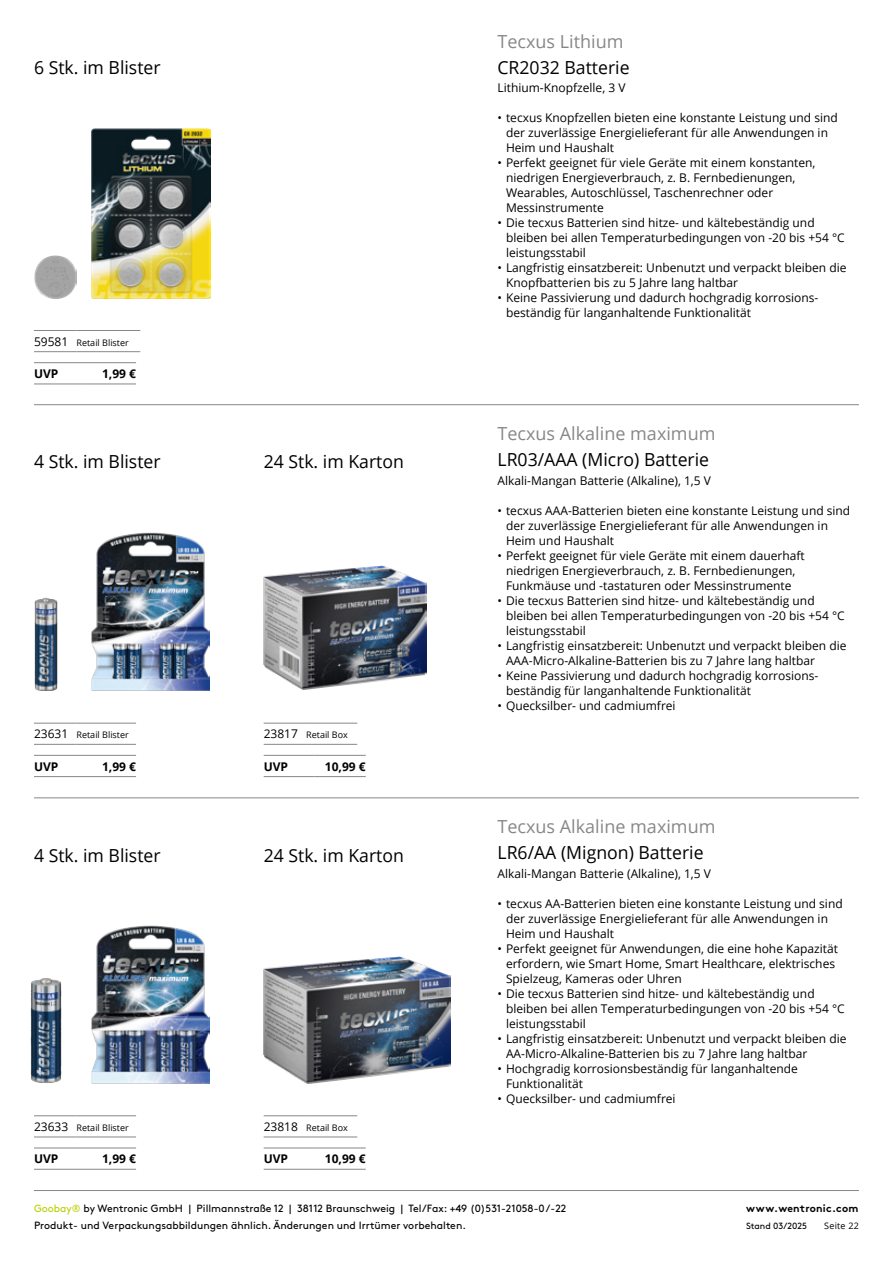
<style>
.page{position:relative;width:893px;height:1263px;background:#fff}
.page>*{position:absolute;margin:0;border:0;box-sizing:border-box;transform-origin:0 0}
.t1{font:18px "Open Sans";color:#000}
.t2{font:18px "Open Sans";color:#868786}
.t3{font:12px/15px "Open Sans";color:#000}
.t4{font:700 12px "Open Sans";color:#000}
.t5{font:10.5px/16.8px "Brown";color:#000}
.t6{font:700 10.5px "Brown";letter-spacing:.025em;color:#000}
.t7{font:9px "Open Sans";color:#000}
.t8{font:9px "Brown";color:#000}
.s1{font-size:12px}
.s2{color:#bbcf00}
</style>
<div class="page">
<hr style="left:34px;top:1190px;width:825px;height:1px;background:#868786">
<hr style="left:34px;top:404px;width:825px;height:1px;background:#868786">
<hr style="left:34px;top:798px;width:825px;height:1px;background:#868786">
<hr style="left:264px;top:1115px;width:42px;height:1px;background:#868786">
<hr style="left:264px;top:1137px;width:42px;height:1px;background:#868786">
<hr style="left:306px;top:1115px;width:51px;height:1px;background:#868786">
<hr style="left:306px;top:1137px;width:51px;height:1px;background:#868786">
<img style="left:264px;top:956px;width:186px;height:128px">
<hr style="left:264px;top:723px;width:42px;height:1px;background:#868786">
<hr style="left:264px;top:744px;width:42px;height:1px;background:#868786">
<hr style="left:306px;top:723px;width:51px;height:1px;background:#868786">
<hr style="left:306px;top:744px;width:51px;height:1px;background:#868786">
<hr style="left:34px;top:1115px;width:43px;height:1px;background:#868786">
<hr style="left:34px;top:1137px;width:43px;height:1px;background:#868786">
<hr style="left:77px;top:1115px;width:59px;height:1px;background:#868786">
<hr style="left:77px;top:1137px;width:59px;height:1px;background:#868786">
<img style="left:92px;top:925px;width:117px;height:159px">
<img style="left:30px;top:978px;width:31px;height:105px">
<img style="left:92px;top:128px;width:119px;height:170px">
<hr style="left:34px;top:330px;width:43px;height:1px;background:#868786">
<hr style="left:34px;top:351px;width:43px;height:1px;background:#868786">
<hr style="left:77px;top:330px;width:63px;height:1px;background:#868786">
<hr style="left:77px;top:351px;width:63px;height:1px;background:#868786">
<hr style="left:34px;top:723px;width:43px;height:1px;background:#868786">
<hr style="left:34px;top:744px;width:43px;height:1px;background:#868786">
<hr style="left:77px;top:723px;width:59px;height:1px;background:#868786">
<hr style="left:77px;top:744px;width:59px;height:1px;background:#868786">
<img style="left:264px;top:565px;width:162px;height:124px">
<img style="left:92px;top:533px;width:117px;height:158px">
<img style="left:34px;top:598px;width:23px;height:93px">
<img style="left:34px;top:256px;width:43px;height:42px">
<hr style="left:264px;top:755px;width:51px;height:1px;background:#868786">
<hr style="left:315px;top:755px;width:51px;height:1px;background:#868786">
<hr style="left:264px;top:776px;width:51px;height:1px;background:#868786">
<hr style="left:315px;top:776px;width:51px;height:1px;background:#868786">
<hr style="left:264px;top:1148px;width:51px;height:1px;background:#868786">
<hr style="left:315px;top:1148px;width:51px;height:1px;background:#868786">
<hr style="left:264px;top:1169px;width:51px;height:1px;background:#868786">
<hr style="left:315px;top:1169px;width:51px;height:1px;background:#868786">
<hr style="left:34px;top:755px;width:51px;height:1px;background:#868786">
<hr style="left:85px;top:755px;width:51px;height:1px;background:#868786">
<hr style="left:34px;top:776px;width:51px;height:1px;background:#868786">
<hr style="left:85px;top:776px;width:51px;height:1px;background:#868786">
<hr style="left:34px;top:362px;width:51px;height:1px;background:#868786">
<hr style="left:85px;top:362px;width:51px;height:1px;background:#868786">
<hr style="left:34px;top:384px;width:51px;height:1px;background:#868786">
<hr style="left:85px;top:384px;width:51px;height:1px;background:#868786">
<hr style="left:34px;top:1148px;width:51px;height:1px;background:#868786">
<hr style="left:85px;top:1148px;width:51px;height:1px;background:#868786">
<hr style="left:34px;top:1169px;width:51px;height:1px;background:#868786">
<hr style="left:85px;top:1169px;width:51px;height:1px;background:#868786">
<h1 class="t1" style="left:34px;top:55px;width:128px">6 Stk. im Blister</h1>
<p class="t7" style="left:34px;top:336px;width:96px"><span class="s1">59581</span> Retail Blister</p>
<p class="t4" style="left:34px;top:365px;width:26px">UVP</p>
<p class="t4" style="left:102px;top:365px;width:36px">1,99 €</p>
<h1 class="t1" style="left:34px;top:449px;width:128px">4 Stk. im Blister</h1>
<p class="t7" style="left:34px;top:729px;width:96px"><span class="s1">23631</span> Retail Blister</p>
<p class="t4" style="left:34px;top:758px;width:26px">UVP</p>
<p class="t4" style="left:102px;top:758px;width:36px">1,99 €</p>
<h1 class="t1" style="left:34px;top:843px;width:128px">4 Stk. im Blister</h1>
<p class="t7" style="left:34px;top:1121px;width:96px"><span class="s1">23633</span> Retail Blister</p>
<p class="t4" style="left:34px;top:1150px;width:26px">UVP</p>
<p class="t4" style="left:102px;top:1150px;width:36px">1,99 €</p>
<h1 class="t1" style="left:264px;top:449px;width:142px">24 Stk. im Karton</h1>
<p class="t7" style="left:264px;top:729px;width:86px"><span class="s1">23817</span> Retail Box</p>
<p class="t4" style="left:264px;top:758px;width:26px">UVP</p>
<p class="t4" style="left:325px;top:758px;width:42px">10,99 €</p>
<h1 class="t1" style="left:264px;top:843px;width:142px">24 Stk. im Karton</h1>
<p class="t7" style="left:264px;top:1121px;width:86px"><span class="s1">23818</span> Retail Box</p>
<p class="t4" style="left:264px;top:1150px;width:26px">UVP</p>
<p class="t4" style="left:325px;top:1150px;width:42px">10,99 €</p>
<h1 class="t2" style="left:497px;top:29px;width:128px">Tecxus Lithium</h1>
<h1 class="t1" style="left:497px;top:55px;width:134px">CR2032 Batterie</h1>
<p class="t3" style="left:497px;top:80px;width:130px">Lithium-Knopfzelle, 3 V</p>
<p class="t3" style="left:506px;top:110px;width:333px;text-indent:-9px">• tecxus Knopfzellen bieten eine konstante Leistung und sind der zuverlässige Energielieferant für alle Anwendungen in<br>Heim und Haushalt</p>
<p class="t3" style="left:506px;top:155px;width:311px;text-indent:-9px">• Perfekt geeignet für viele Geräte mit einem konstanten, niedrigen Energieverbrauch, z. B. Fernbedienungen, Wearables, Autoschlüssel, Taschenrechner oder Messinstrumente</p>
<p class="t3" style="left:506px;top:215px;width:340px;text-indent:-9px">• Die tecxus Batterien sind hitze- und kältebeständig und bleiben bei allen Temperaturbedingungen von -20 bis +54 °C leistungsstabil</p>
<p class="t3" style="left:506px;top:260px;width:342px;text-indent:-9px">• Langfristig einsatzbereit: Unbenutzt und verpackt bleiben die<br>Knopfbatterien bis zu 5 Jahre lang haltbar</p>
<p class="t3" style="left:506px;top:290px;width:314px;text-indent:-9px">• Keine Passivierung und dadurch hochgradig korrosions&shy;beständig für langanhaltende Funktionalität</p>
<h1 class="t2" style="left:497px;top:422px;width:219px">Tecxus Alkaline maximum</h1>
<h1 class="t1" style="left:497px;top:447px;width:213px">LR03/AAA (Micro) Batterie</h1>
<p class="t3" style="left:497px;top:473px;width:215px">Alkali-Mangan Batterie (Alkaline), 1,5 V</p>
<p class="t3" style="left:506px;top:503px;width:346px;text-indent:-9px">• tecxus AAA-Batterien bieten eine konstante Leistung und sind der zuverlässige Energielieferant für alle Anwendungen in<br>Heim und Haushalt</p>
<p class="t3" style="left:497px;top:548px;width:309px;text-align:center">• Perfekt geeignet für viele Geräte mit einem dauerhaft niedrigen Energieverbrauch, z. B. Fernbedienungen,<br>Funkmäuse und -tastaturen oder Messinstrumente</p>
<p class="t3" style="left:506px;top:593px;width:340px;text-indent:-9px">• Die tecxus Batterien sind hitze- und kältebeständig und bleiben bei allen Temperaturbedingungen von -20 bis +54 °C leistungsstabil</p>
<p class="t3" style="left:506px;top:638px;width:342px;text-indent:-9px">• Langfristig einsatzbereit: Unbenutzt und verpackt bleiben die<br>AAA-Micro-Alkaline-Batterien bis zu 7 Jahre lang haltbar</p>
<p class="t3" style="left:506px;top:668px;width:314px;text-indent:-9px">• Keine Passivierung und dadurch hochgradig korrosions&shy;beständig für langanhaltende Funktionalität</p>
<p class="t3" style="left:497px;top:698px;width:180px">• Quecksilber- und cadmiumfrei</p>
<h1 class="t2" style="left:497px;top:814px;width:219px">Tecxus Alkaline maximum</h1>
<h1 class="t1" style="left:497px;top:840px;width:208px">LR6/AA (Mignon) Batterie</h1>
<p class="t3" style="left:497px;top:865px;width:215px">Alkali-Mangan Batterie (Alkaline), 1,5 V</p>
<p class="t3" style="left:506px;top:895px;width:338px;text-indent:-9px">• tecxus AA-Batterien bieten eine konstante Leistung und sind der zuverlässige Energielieferant für alle Anwendungen in<br>Heim und Haushalt</p>
<p class="t3" style="left:506px;top:940px;width:333px;text-indent:-9px">• Perfekt geeignet für Anwendungen, die eine hohe Kapazität erfordern, wie Smart Home, Smart Healthcare, elektrisches<br>Spielzeug, Kameras oder Uhren</p>
<p class="t3" style="left:506px;top:985px;width:340px;text-indent:-9px">• Die tecxus Batterien sind hitze- und kältebeständig und bleiben bei allen Temperaturbedingungen von -20 bis +54 °C leistungsstabil</p>
<p class="t3" style="left:506px;top:1030px;width:342px;text-indent:-9px">• Langfristig einsatzbereit: Unbenutzt und verpackt bleiben die<br>AA-Micro-Alkaline-Batterien bis zu 7 Jahre lang haltbar</p>
<p class="t3" style="left:506px;top:1060px;width:293px;text-indent:-9px">• Hochgradig korrosionsbeständig für langanhaltende<br>Funktionalität</p>
<p class="t3" style="left:497px;top:1090px;width:180px">• Quecksilber- und cadmiumfrei</p>
<p class="t5" style="left:34px;top:1199px;width:534px"><span class="s2">Goobay®</span> by Wentronic GmbH | Pillmannstraße 12 | 38112 Braunschweig | Tel/Fax: +49 (0)531-21058-0 /-22<br>Produkt- und Verpackungsabbildungen ähnlich. Änderungen und Irrtümer vorbehalten.</p>
<p class="t6" style="left:746px;top:1199px;width:114px">www.wentronic.com</p>
<p class="t8" style="left:746px;top:1219px;width:62px">Stand 03/2025</p>
<p class="t7" style="left:824px;top:1219px;width:36px">Seite 22</p>
</div>
